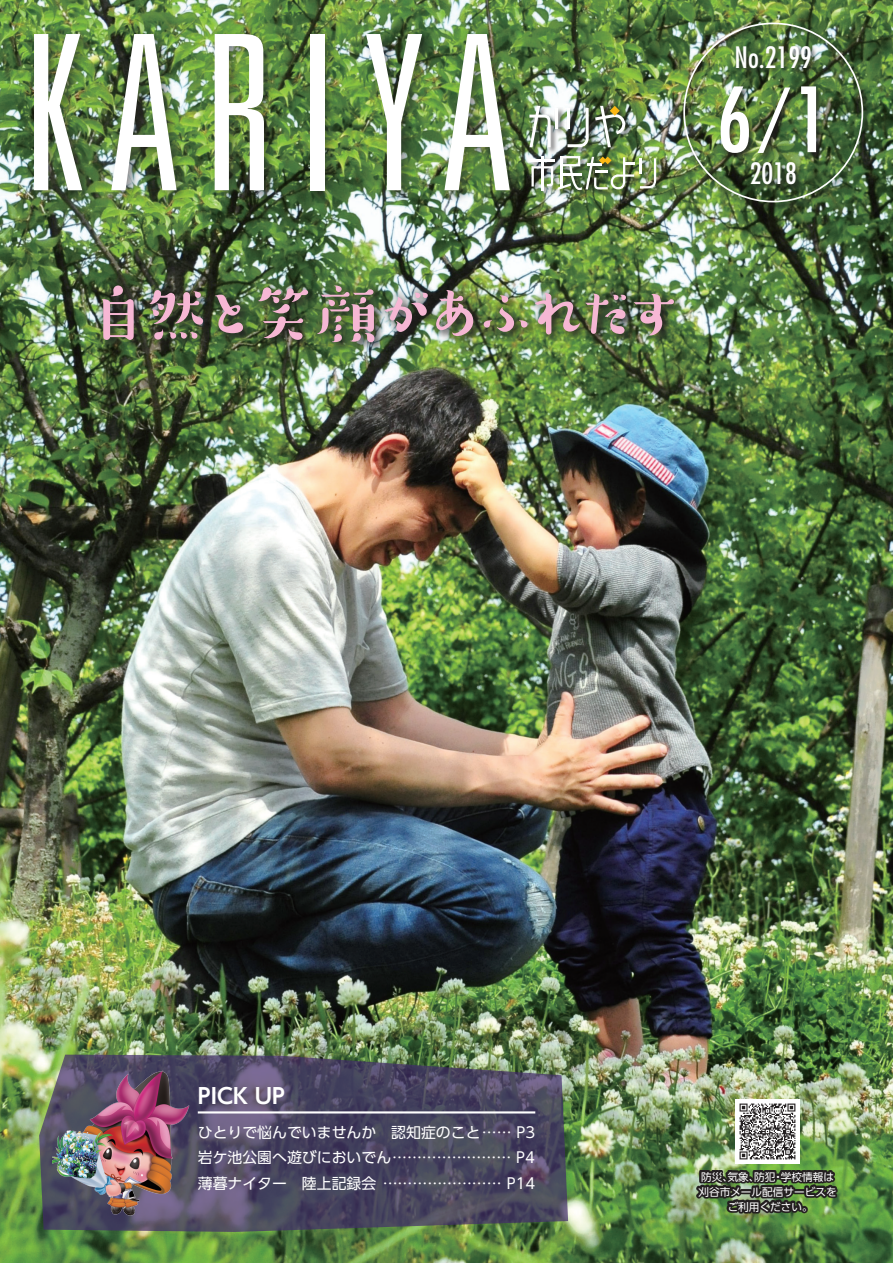
<style>
.page{position:relative;width:893px;height:1263px;background:#fff}
.page>*{position:absolute;margin:0;border:0;box-sizing:border-box;transform-origin:0 0}
.基本文{font:condensed 87.15px "Futura";color:#fff}
.本文{font:500 64.35px "Suzumushi Std";letter-spacing:-.185em;color:#f6b7d4}
.基本文-2{font:condensed 28.65px "Futura";color:#fff}
.t1{font:700 21.3px "UD Shin Go Pro De";color:#fff}
.t2{font:14.85px "UD Shin Go Pro";color:#fff}
.基本文-3{font:10.65px "UD Shin Go Pro";color:#fff}
.s1{font-size:70.2px}
</style>
<div class="page">
<img style="left:0;top:0;width:893px;height:1263px">
<svg style="left:39px;top:1054px;width:529px;height:178px;background:#515062"></svg>
<img style="left:53px;top:1060px;width:137px;height:161px">
<img style="left:736px;top:1099px;width:63px;height:64px">
<img style="left:696px;top:1170px;width:142px;height:44px">
<hr style="left:198px;top:1111px;width:337px;height:2px;background:#fff">
<div style="left:29px;top:29px;width:493px;height:175px;background:#231f20;opacity:.5"></div>
<img style="left:34px;top:34px;width:48px;height:156px">
<img style="left:111px;top:34px;width:66px;height:156px">
<img style="left:215px;top:34px;width:49px;height:156px">
<div style="left:310px;top:34px;width:14px;height:156px;background:#fff"></div>
<img style="left:366px;top:34px;width:56px;height:156px">
<img style="left:444px;top:34px;width:66px;height:156px">
<div style="left:682px;top:21px;width:189px;height:189px;background:#231f20;opacity:.75"></div>
<div style="left:100px;top:283px;width:586px;height:71px;background:#231f20;opacity:.85"></div>
<div style="left:94px;top:278px;width:587px;height:72px;background:#231f20;opacity:.5"></div>
<div style="left:528px;top:105px;width:136px;height:93px;background:#231f20;opacity:.75"></div>
<svg style="left:529px;top:106px;width:22px;height:41px"></svg>
<hr style="left:555px;top:108px;width:3px;height:21px;background:#fff">
<svg style="left:567px;top:108px;width:22px;height:39px"></svg>
<hr style="left:639px;top:158px;width:3px;height:16px;background:#fff">
<hr style="left:529px;top:160px;width:26px;height:2px;background:#fff">
<svg style="left:640px;top:158px;width:16px;height:30px"></svg>
<svg style="left:595px;top:106px;width:31px;height:41px"></svg>
<img style="left:531px;top:156px;width:103px;height:34px">
<p class="本文" style="left:86px;top:272px;width:601px">自然と笑顔があふれだす</p>
<p class="基本文-2" style="left:735px;top:39px;width:79px">No.2199</p>
<p class="基本文" style="left:717px;top:65px;width:114px">6<span class="s1">/</span>1</p>
<p class="基本文-2" style="left:750px;top:155px;width:49px">2018</p>
<p class="t1" style="left:198px;top:1078px;width:89px">PICK UP</p>
<p class="t2" style="left:198px;top:1120px;width:339px">ひとりで悩んでいませんか　認知症のこと …… P3</p>
<p class="t2" style="left:198px;top:1145px;width:339px">岩ケ池公園へ遊びにおいでん…………………… P4</p>
<p class="t2" style="left:198px;top:1171px;width:339px">薄暮ナイター　陸上記録会 …………………… P14</p>
<p class="基本文-3" style="left:701px;top:1168px;width:134px">防災、気象、防犯・学校情報は</p>
<p class="基本文-3" style="left:698px;top:1183px;width:140px">刈谷市メール配信サービスを</p>
<p class="基本文-3" style="left:728px;top:1198px;width:87px">ご利用ください。</p>
</div>
